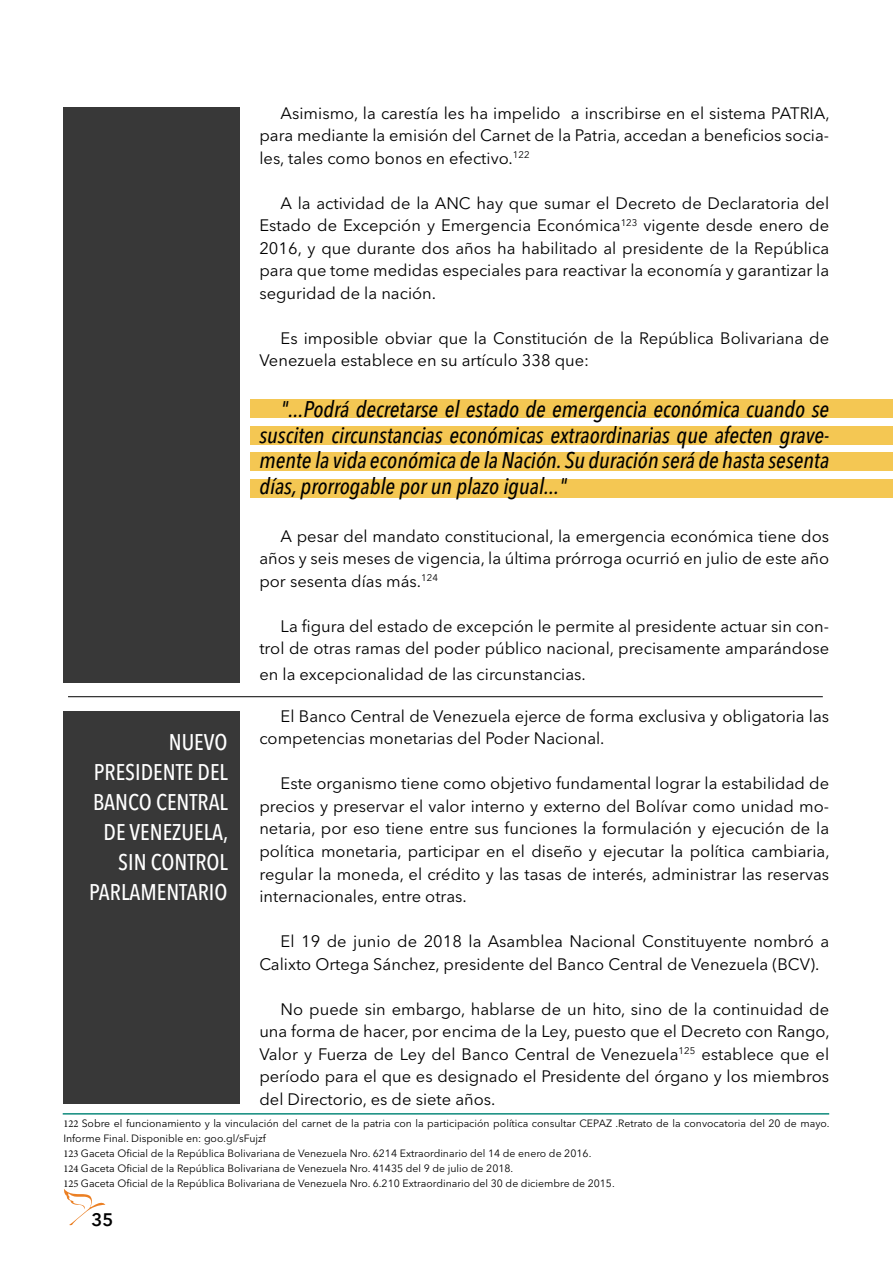
<style>
.page{position:relative;width:893px;height:1263px;background:#fff}
.page>*{position:absolute;margin:0;border:0;box-sizing:border-box;transform-origin:0 0}
.t1{font:italic 500 condensed 22.5px/25.5px "Avenir Next LT Pro";color:#000;text-align:justify}
.t2{font:500 condensed 22.5px/30px "Avenir Next LT Pro";color:#fff;text-align:right}
.t3{font:600 18px "Avenir Next LT Pro";color:#000}
.t4{font:16.5px/22.5px "Avenir Next LT Pro";color:#000;text-align:justify}
.t5{font:10.5px/15px "Avenir Next LT Pro";color:#000}
.s1{font-family:"Minion Pro"}
</style>
<div class="page">
<svg style="left:64px;top:1189px;width:41px;height:36px"></svg>
<div style="left:251px;top:399px;width:642px;height:19px;background:#f4c753"></div>
<div style="left:251px;top:452px;width:642px;height:19px;background:#f4c753"></div>
<div style="left:251px;top:479px;width:642px;height:18px;background:#f4c753"></div>
<div style="left:251px;top:426px;width:642px;height:18px;background:#f4c753"></div>
<div style="left:64px;top:107px;width:176px;height:575px;background:#383838"></div>
<hr style="left:63px;top:1113px;width:766px;height:1px;background:#0e8a7c">
<div style="left:64px;top:710px;width:176px;height:393px;background:#383838"></div>
<hr style="left:68px;top:696px;width:755px;height:1px;background:#000">
<h1 class="t2" style="left:89px;top:727px;width:140px">NUEVO<br>PRESIDENTE DEL<br>BANCO CENTRAL<br>DE VENEZUELA,<br>SIN CONTROL<br>PARLAMENTARIO</h1>
<p class="t4" style="left:259px;top:102px;width:572px;text-indent:21px">Asimismo, la carestía les ha impelido a inscribirse en el sistema PATRIA, para mediante la emisión del Carnet de la Patria, accedan a beneficios socia&shy;les, tales como bonos en efectivo.<sup>122</sup></p>
<p class="t4" style="left:259px;top:192px;width:571px;text-indent:21px">A la actividad de la ANC hay que sumar el Decreto de Declaratoria del Estado de Excepción y Emergencia Económica<sup>123</sup> vigente desde enero de 2016, y que durante dos años ha habilitado al presidente de la República para que tome medidas especiales para reactivar la economía y garantizar la seguridad de la nación.</p>
<p class="t4" style="left:259px;top:327px;width:571px;text-indent:21px">Es imposible obviar que la Constitución de la República Bolivariana de<br>Venezuela establece en su artículo 338 que:</p>
<p class="t1" style="left:259px;top:397px;width:571px;text-indent:21px">"...Podrá decretarse el estado de emergencia económica cuando se susciten circunstancias económicas extraordinarias que afecten grave&shy;mente la vida económica de la Nación. Su duración será de hasta sesenta días, prorrogable por un plazo igual..."</p>
<p class="t4" style="left:259px;top:525px;width:571px;text-indent:21px">A pesar del mandato constitucional, la emergencia económica tiene dos años y seis meses de vigencia, la última prórroga ocurrió en julio de este año por sesenta días más.<sup>124</sup></p>
<p class="t4" style="left:259px;top:615px;width:571px;text-align:right">La figura del estado de excepción le permite al presidente actuar sin con&shy;trol de otras ramas del poder público nacional, precisamente amparándose</p>
<p class="t4" style="left:259px;top:663px;width:328px">en la excepcionalidad de las circunstancias.</p>
<p class="t4" style="left:259px;top:705px;width:571px;text-indent:21px">El Banco Central de Venezuela ejerce de forma exclusiva y obligatoria las competencias monetarias del Poder Nacional.</p>
<p class="t4" style="left:259px;top:772px;width:572px;text-indent:21px">Este organismo tiene como objetivo fundamental lograr la estabilidad de precios y preservar el valor interno y externo del Bolívar como unidad mo&shy;netaria, por eso tiene entre sus funciones la formulación y ejecución de la política monetaria, participar en el diseño y ejecutar la política cambiaria, regular la moneda, el crédito y las tasas de interés, administrar las reservas internacionales, entre otras.</p>
<p class="t4" style="left:259px;top:930px;width:571px;text-indent:21px">El 19 de junio de 2018 la Asamblea Nacional Constituyente nombró a<br>Calixto Ortega Sánchez, presidente del Banco Central de Venezuela (BCV).</p>
<p class="t4" style="left:259px;top:997px;width:572px;text-indent:21px">No puede sin embargo, hablarse de un hito, sino de la continuidad de una forma de hacer, por encima de la Ley, puesto que el Decreto con Rango, Valor y Fuerza de Ley del Banco Central de Venezuela<sup>125</sup> establece que el período para el que es designado el Presidente del órgano y los miembros del Directorio, es de siete años.</p>
<p class="t5" style="left:63px;top:1116px;width:768px"><span class="s1">122</span> Sobre el funcionamiento y la vinculación del carnet de la patria con la participación política consultar CEPAZ .Retrato de la convocatoria del 20 de mayo.<br>Informe Final. Disponible en: goo.gl/sFujzf<br><span class="s1">123</span> Gaceta Oficial de la República Bolivariana de Venezuela Nro. 6214 Extraordinario del 14 de enero de 2016.<br><span class="s1">124</span> Gaceta Oficial de la República Bolivariana de Venezuela Nro. 41435 del 9 de julio de 2018.<br><span class="s1">125</span> Gaceta Oficial de la República Bolivariana de Venezuela Nro. 6.210 Extraordinario del 30 de diciembre de 2015.</p>
<p class="t3" style="left:91px;top:1208px;width:23px">35</p>
</div>
